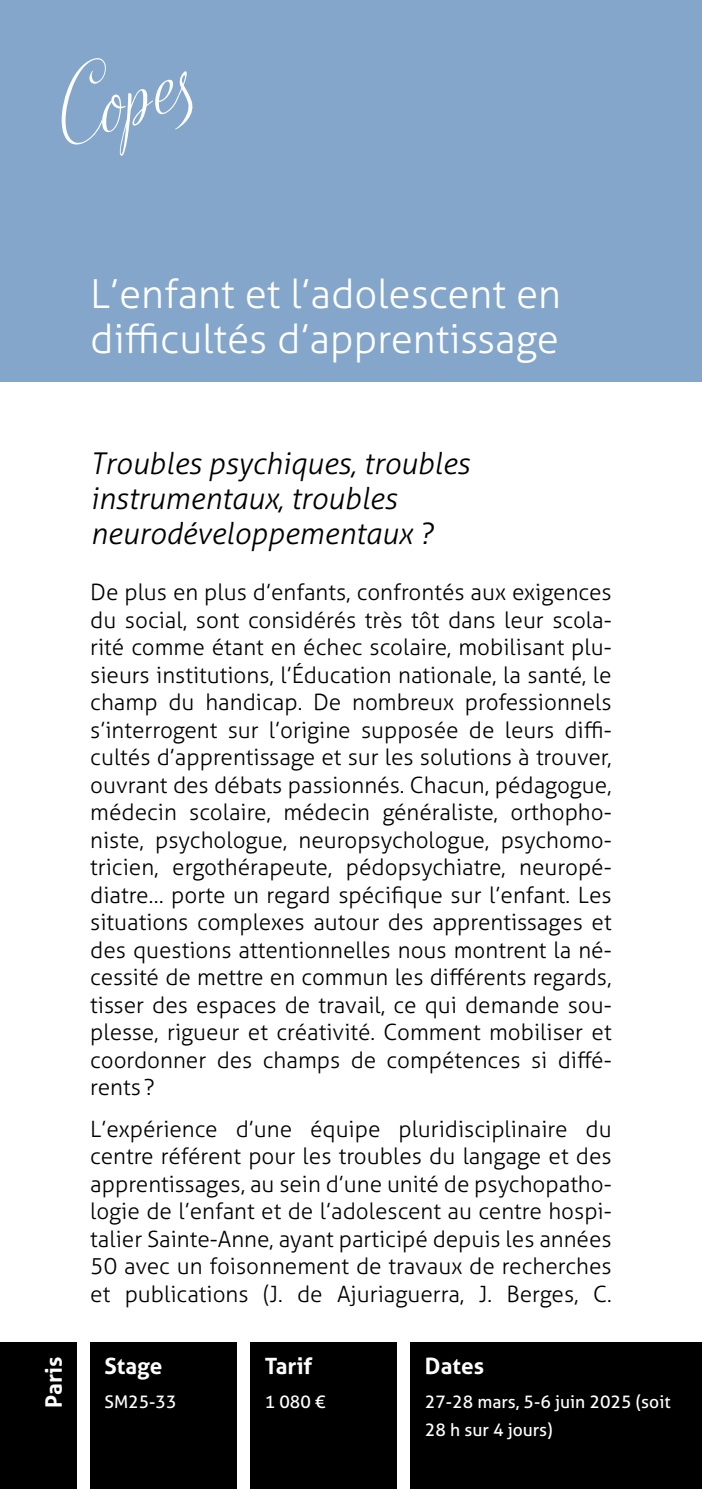
<style>
.page{position:relative;width:702px;height:1489px;background:#fff}
.page>*{position:absolute;margin:0;border:0;box-sizing:border-box;transform-origin:0 0}
.t1{font:300 40px/45px "Aller";color:#fff}
.t2{font:italic 300 30px/35px "Aller";color:#000}
.t3{font:300 22.5px/27.5px "Aller";color:#000;text-align:justify}
.t4{font:700 22.5px "Aller";color:#fff}
.t5{font:17.5px/27.5px "Aller";color:#fff}
</style>
<div class="page">
<div style="left:0;top:0;width:702px;height:381px;background:#84a6ca"></div>
<svg style="left:61px;top:58px;width:132px;height:98px"></svg>
<div style="left:0;top:1342px;width:76px;height:146px;background:#000"></div>
<div style="left:90px;top:1342px;width:146px;height:146px;background:#000"></div>
<div style="left:250px;top:1342px;width:146px;height:146px;background:#000"></div>
<div style="left:411px;top:1342px;width:291px;height:146px;background:#000"></div>
<h1 class="t1" style="left:90px;top:271px;width:472px">L’enfant et l’adolescent en difficultés d’apprentissage</h1>
<h2 class="t2" style="left:90px;top:446px;width:381px">Troubles psychiques, troubles instrumentaux, troubles neurodéveloppementaux ?</h2>
<p class="t3" style="left:90px;top:578px;width:523px">De plus en plus d’enfants, confrontés aux exigences du social, sont considérés très tôt dans leur scola&shy;rité comme étant en échec scolaire, mobilisant plu&shy;sieurs institutions, l’Éducation nationale, la santé, le champ du handicap. De nombreux professionnels s’interrogent sur l’origine supposée de leurs diffi&shy;cultés d’apprentissage et sur les solutions à trouver, ouvrant des débats passionnés. Chacun, pédagogue, médecin scolaire, médecin généraliste, orthopho&shy;niste, psychologue, neuropsychologue, psychomo&shy;tricien, ergothérapeute, pédopsychiatre, neuropé&shy;diatre… porte un regard spécifique sur l’enfant. Les situations complexes autour des apprentissages et des questions attentionnelles nous montrent la né&shy;cessité de mettre en commun les différents regards, tisser des espaces de travail, ce qui demande sou&shy;plesse, rigueur et créativité. Comment mobiliser et coordonner des champs de compétences si diffé&shy;rents ?</p>
<p class="t3" style="left:90px;top:1114px;width:523px">L’expérience d’une équipe pluridisciplinaire du centre référent pour les troubles du langage et des apprentissages, au sein d’une unité de psychopatho&shy;logie de l’enfant et de l’adolescent au centre hospi&shy;talier Sainte-Anne, ayant participé depuis les années 50 avec un foisonnement de travaux de recherches et publications (J. de Ajuriaguerra, J. Berges, C.</p>
<p class="t4" style="left:40px;top:1407px;width:52px;rotate:-90deg">Paris</p>
<p class="t4" style="left:104px;top:1351px;width:59px">Stage</p>
<p class="t5" style="left:104px;top:1388px;width:74px">SM25-33</p>
<p class="t4" style="left:265px;top:1351px;width:49px">Tarif</p>
<p class="t5" style="left:265px;top:1388px;width:62px">1 080 €</p>
<p class="t4" style="left:425px;top:1351px;width:61px">Dates</p>
<p class="t5" style="left:425px;top:1388px;width:247px">27‑28 mars, 5‑6 juin 2025 (soit<br>28 h sur 4 jours)</p>
</div>
